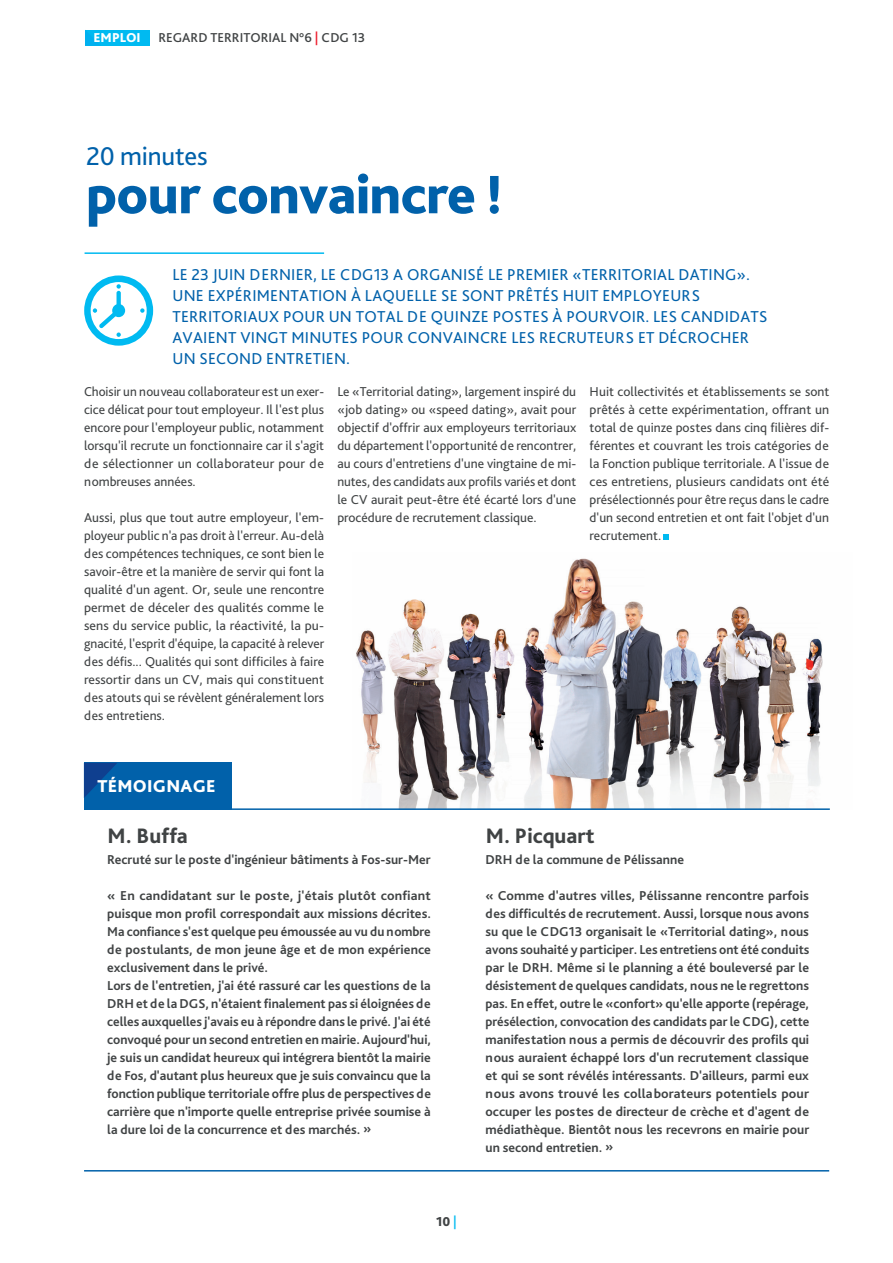
<style>
.page{position:relative;width:893px;height:1263px;background:#fff}
.page>*{position:absolute;margin:0;border:0;box-sizing:border-box;transform-origin:0 0}
.t1{font:800 56.55px "Bliss Pro";letter-spacing:-.01em;color:#0161aa}
.t2{font:27px "Bliss Pro";color:#0161aa}
.t3{font:800 21.9px "Bliss Pro";color:#404344}
.t4{font:800 18px "Bliss Pro";letter-spacing:.015em;color:#fff}
.t5{font:16.5px/21px "Bliss Pro";letter-spacing:.015em;color:#0161aa}
.t6{font:700 13.5px/18px "Bliss Pro";color:#404344}
.t7{font:13.5px/18px "Bliss Pro";color:#404344;text-align:justify}
.t8{font:500 13.5px "Bliss Pro";color:#404344}
.t9{font:800 13.5px "Bliss Pro";color:#fff}
.t10{font:800 13.5px "Bliss Pro";color:#404344}
.s1{color:#ee1b2c}
.s2{font-weight:500;color:#00baf1}
</style>
<div class="page">
<hr style="left:85px;top:252px;width:239px;height:2px;background:#00baf1">
<div style="left:85px;top:30px;width:64px;height:16px;background:#00baf1"></div>
<img style="left:356px;top:558px;width:467px;height:250px">
<svg style="left:84px;top:275px;width:69px;height:71px"></svg>
<div style="left:84px;top:763px;width:148px;height:47px;background:#0161aa"></div>
<svg style="left:84px;top:763px;width:33px;height:35px"></svg>
<hr style="left:84px;top:1170px;width:745px;height:1px;background:#0161aa">
<hr style="left:84px;top:808px;width:746px;height:2px;background:#0161aa">
<svg style="left:664px;top:535px;width:5px;height:5px"></svg>
<p class="t9" style="left:94px;top:30px;width:49px">EMPLOI</p>
<p class="t8" style="left:159px;top:30px;width:208px">REGARD TERRITORIAL N°6 <span class="s1">|</span> CDG 13</p>
<h2 class="t2" style="left:86px;top:139px;width:123px">20 minutes</h2>
<h1 class="t1" style="left:86px;top:159px;width:417px">pour convaincre !</h1>
<p class="t5" style="left:172px;top:263px;width:596px">LE 23 JUIN DERNIER, LE CDG13 A ORGANISÉ LE PREMIER «TERRITORIAL DATING».<br>UNE EXPÉRIMENTATION À LAQUELLE SE SONT PRÊTÉS HUIT EMPLOYEURS TERRITORIAUX POUR UN TOTAL DE QUINZE POSTES À POURVOIR. LES CANDIDATS AVAIENT VINGT MINUTES POUR CONVAINCRE LES RECRUTEURS ET DÉCROCHER UN SECOND ENTRETIEN.</p>
<p class="t7" style="left:84px;top:382px;width:242px">Choisir un nouveau collaborateur est un exer&shy;cice délicat pour tout employeur. Il l'est plus encore pour l'employeur public, notamment lorsqu'il recrute un fonctionnaire car il s'agit de sélectionner un collaborateur pour de nombreuses années.</p>
<p class="t7" style="left:84px;top:508px;width:242px">Aussi, plus que tout autre employeur, l'em&shy;ployeur public n'a pas droit à l'erreur. Au-delà des compétences techniques, ce sont bien le savoir-être et la manière de servir qui font la qualité d'un agent. Or, seule une rencontre permet de déceler des qualités comme le sens du service public, la réactivité, la pu&shy;gnacité, l'esprit d'équipe, la capacité à relever des défis... Qualités qui sont difficiles à faire ressortir dans un CV, mais qui constituent des atouts qui se révèlent généralement lors des entretiens.</p>
<p class="t7" style="left:337px;top:382px;width:240px">Le «Territorial dating», largement inspiré du «job dating» ou «speed dating», avait pour objectif d'offrir aux employeurs territoriaux du département l'opportunité de rencontrer, au cours d'entretiens d'une vingtaine de mi&shy;nutes, des candidats aux profils variés et dont le CV aurait peut-être été écarté lors d'une procédure de recrutement classique.</p>
<p class="t7" style="left:590px;top:382px;width:241px">Huit collectivités et établissements se sont prêtés à cette expérimentation, offrant un total de quinze postes dans cinq filières dif&shy;férentes et couvrant les trois catégories de la Fonction publique territoriale. A l'issue de ces entretiens, plusieurs candidats ont été présélectionnés pour être reçus dans le cadre d'un second entretien et ont fait l'objet d'un recrutement.</p>
<h3 class="t4" style="left:97px;top:774px;width:120px">TÉMOIGNAGE</h3>
<h3 class="t3" style="left:107px;top:822px;width:82px">M. Buffa</h3>
<h3 class="t3" style="left:486px;top:822px;width:110px">M. Picquart</h3>
<p class="t6" style="left:107px;top:850px;width:325px">Recruté sur le poste d'ingénieur bâtiments à Fos-sur-Mer</p>
<p class="t6" style="left:485px;top:850px;width:200px">DRH de la commune de Pélissanne</p>
<p class="t6" style="left:107px;top:886px;width:325px">« En candidatant sur le poste, j'étais plutôt confiant puisque mon profil correspondait aux missions décrites.<br>Ma confiance s'est quelque peu émoussée au vu du nombre de postulants, de mon jeune âge et de mon expérience exclusivement dans le privé.<br>Lors de l'entretien, j'ai été rassuré car les questions de la DRH et de la DGS, n'étaient finalement pas si éloignées de celles auxquelles j'avais eu à répondre dans le privé. J'ai été convoqué pour un second entretien en mairie. Aujourd'hui, je suis un candidat heureux qui intégrera bientôt la mairie de Fos, d'autant plus heureux que je suis convaincu que la fonction publique territoriale offre plus de perspectives de carrière que n'importe quelle entreprise privée soumise à la dure loi de la concurrence et des marchés.</p>
<p class="t6" style="left:485px;top:886px;width:325px;text-align:justify">« Comme d'autres villes, Pélissanne rencontre parfois des difficultés de recrutement. Aussi, lorsque nous avons su que le CDG13 organisait le «Territorial dating», nous avons souhaité y participer. Les entretiens ont été conduits par le DRH. Même si le planning a été bouleversé par le désistement de quelques candidats, nous ne le regrettons pas. En effet, outre le «confort» qu'elle apporte (repérage, présélection, convocation des candidats par le CDG), cette manifestation nous a permis de découvrir des profils qui nous auraient échappé lors d'un recrutement classique et qui se sont révélés intéressants. D'ailleurs, parmi eux nous avons trouvé les collaborateurs potentiels pour occuper les postes de directeur de crèche et d'agent de médiathèque. Bientôt nous les recevrons en mairie pour un second entretien.</p>
<p class="t10" style="left:436px;top:1213px;width:22px">10<span class="s2">|</span></p>
</div>
